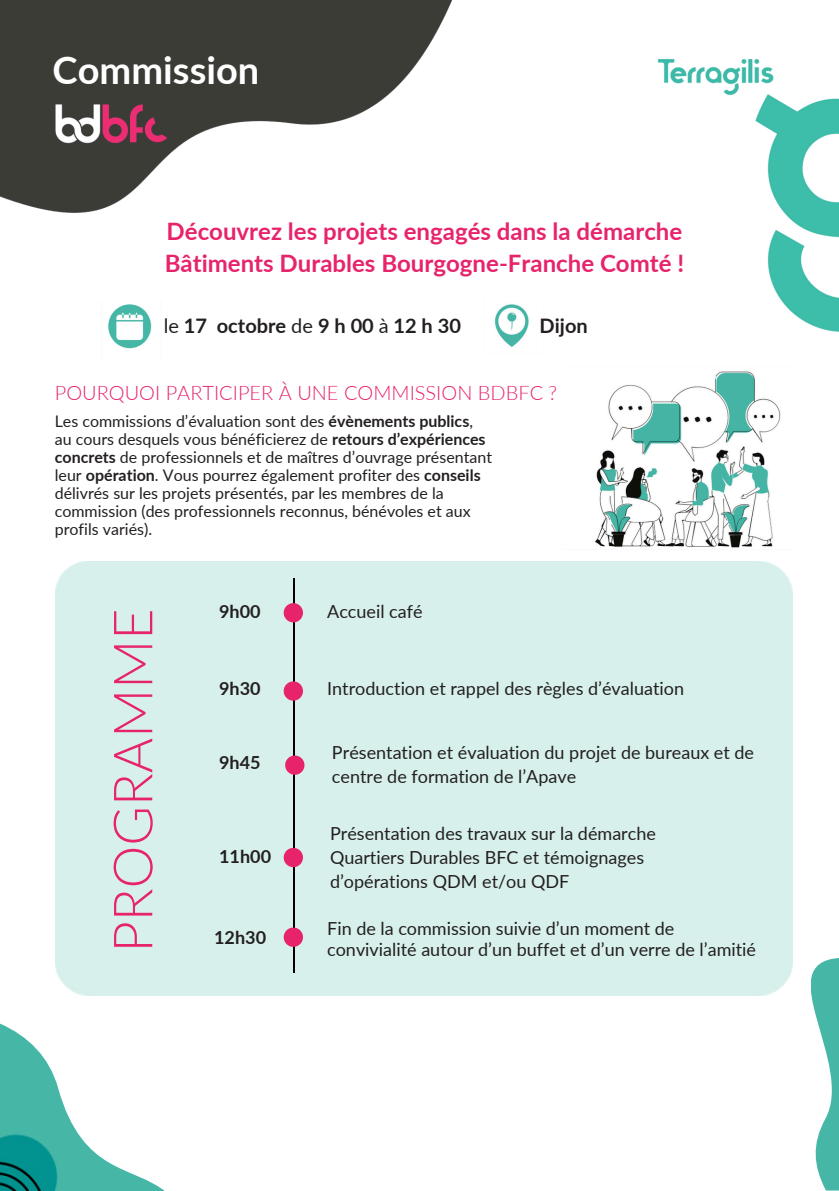
<style>
.page{position:relative;width:839px;height:1191px;background:#fff}
.page>*{position:absolute;margin:0;border:0;box-sizing:border-box;transform-origin:0 0}
.t1{font:300 54px "Lato";color:#e7236c}
.t2{font:700 38px "Lato";color:#fff}
.t3{font:700 24px/31.6px "Lato";color:#e7236c}
.t4{font:300 20px "Lato";color:#e7236c}
.t5{font:700 20px "Lato";color:#231f20}
.t6{font:18px/24px "Lato";color:#231f20}
.t7{font:700 18px "Lato";color:#231f20}
.t8{font:16px/18px "Lato";color:#231f20}
.s1{font-weight:400}
.s2{font-weight:700}
</style>
<div class="page">
<svg style="left:0;top:1024px;width:165px;height:167px"></svg>
<div style="left:56px;top:562px;width:736px;height:433px;background:#d7f0eb"></div>
<img style="left:0;top:0;width:452px;height:213px">
<svg style="left:811px;top:958px;width:27px;height:233px;fill:#46b7a7"></svg>
<img style="left:0;top:1126px;width:62px;height:65px">
<img style="left:108px;top:304px;width:44px;height:45px">
<img style="left:495px;top:59px;width:343px;height:489px">
<hr style="left:293px;top:578px;width:2px;height:394px;background:#000">
<svg style="left:284px;top:603px;width:19px;height:19px"></svg>
<svg style="left:284px;top:681px;width:19px;height:20px"></svg>
<svg style="left:285px;top:756px;width:19px;height:19px"></svg>
<svg style="left:284px;top:848px;width:19px;height:19px"></svg>
<svg style="left:284px;top:928px;width:19px;height:19px"></svg>
<p class="t2" style="left:53px;top:46px;width:208px">Commission</p>
<p class="t3" style="left:165px;top:215px;width:521px">Découvrez les projets engagés dans la démarche<br>Bâtiments Durables Bourgogne-Franche Comté !</p>
<h4 class="t5" style="left:164px;top:313px;width:299px"><span class="s1">le</span> 17 octobre <span class="s1">de</span> 9 h 00 <span class="s1">à</span> 12 h 30</h4>
<p class="t5" style="left:539px;top:313px;width:50px">Dijon</p>
<p class="t4" style="left:55px;top:380px;width:504px">POURQUOI PARTICIPER À UNE COMMISSION BDBFC ?</p>
<p class="t8" style="left:55px;top:412px;width:419px">Les commissions d’évaluation sont des <span class="s2">évènements publics</span>,</p>
<h6 class="t8" style="left:55px;top:430px;width:439px">au cours desquels vous bénéficierez de <span class="s2">retours d’expériences concrets</span> de professionnels et de maîtres d’ouvrage présentant leur <span class="s2">opération</span>. Vous pourrez également profiter des <span class="s2">conseils </span>délivrés sur les projets présentés, par les membres de la commission (des professionnels reconnus, bénévoles et aux profils variés).</h6>
<p class="t1" style="left:99px;top:952px;width:345px;rotate:-90deg">PROGRAMME</p>
<h1 class="t7" style="left:219px;top:600px;width:43px">9h00</h1>
<p class="t7" style="left:219px;top:678px;width:43px">9h30</p>
<p class="t7" style="left:219px;top:752px;width:43px">9h45</p>
<p class="t7" style="left:219px;top:845px;width:53px">11h00</p>
<p class="t7" style="left:214px;top:926px;width:53px">12h30</p>
<p class="t6" style="left:327px;top:599px;width:97px">Accueil café</p>
<p class="t6" style="left:327px;top:676px;width:358px">Introduction et rappel des règles d’évaluation</p>
<p class="t6" style="left:332px;top:740px;width:423px">Présentation et évaluation du projet de bureaux et de centre de formation de l’Apave</p>
<p class="t6" style="left:330px;top:821px;width:327px">Présentation des travaux sur la démarche<br>Quartiers Durables BFC et témoignages d’opérations QDM et/ou QDF</p>
<p class="t6" style="left:327px;top:918px;width:430px;line-height:21px">Fin de la commission suivie d’un moment de convivialité autour d’un buffet et d’un verre de l’amitié</p>
</div>
